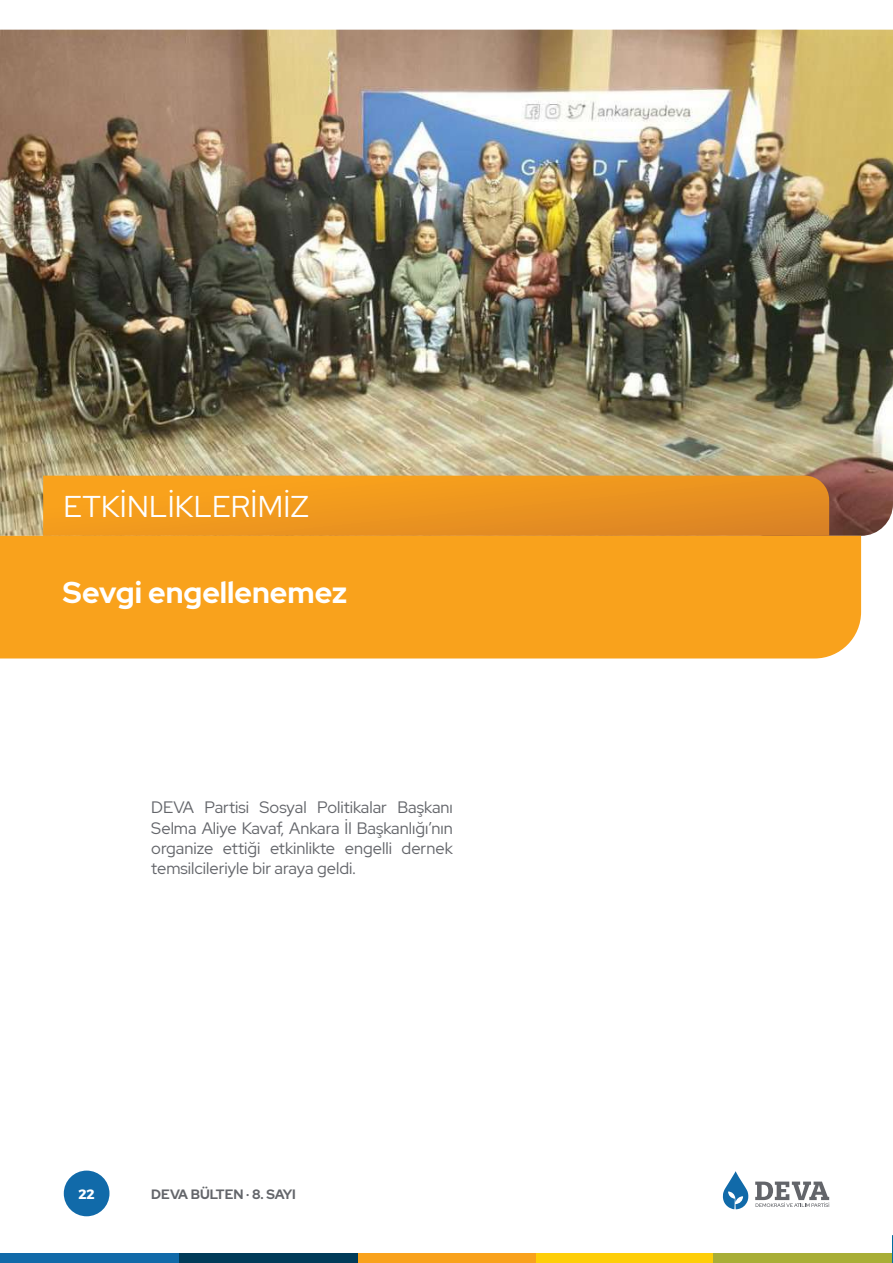
<style>
.page{position:relative;width:893px;height:1263px;background:#fff}
.page>*{position:absolute;margin:0;border:0;box-sizing:border-box;transform-origin:0 0}
.t1{font:700 30px "Red Hat Display";color:#fff}
.t2{font:30px "Red Hat Display";letter-spacing:.01em;color:#fff}
.t3{font:16.5px/20.2px "Red Hat Display";color:#63656a;text-align:justify}
.t4{font:700 13.5px "Red Hat Display";color:#63656a}
.t5{font:700 13.5px "Montserrat";color:#fff}
</style>
<div class="page">
<div style="left:64px;top:1170px;width:45px;height:46px;background:#116aa9;border-radius:50%"></div>
<svg style="left:723px;top:1171px;width:25px;height:38px"></svg>
<svg style="left:755px;top:1181px;width:75px;height:26px"></svg>
<div style="left:0;top:1253px;width:179px;height:10px;background:#116aa9"></div>
<div style="left:179px;top:1253px;width:179px;height:10px;background:#013b59"></div>
<div style="left:358px;top:1253px;width:179px;height:10px;background:#f9a21c"></div>
<div style="left:536px;top:1253px;width:180px;height:10px;background:#fece08"></div>
<div style="left:714px;top:1253px;width:179px;height:10px;background:#a8ae37"></div>
<img style="left:892px;top:0;width:1px;height:1263px">
<img style="left:0;top:30px;width:893px;height:506px">
<div style="left:0;top:536px;width:861px;height:122px;background:#f9a21c"></div>
<svg style="left:43px;top:476px;width:786px;height:60px;background:#ec951f"></svg>
<h1 class="t2" style="left:64px;top:487px;width:247px">ETKİNLİKLERİMİZ</h1>
<h1 class="t1" style="left:63px;top:573px;width:286px">Sevgi engellenemez</h1>
<p class="t3" style="left:151px;top:797px;width:303px">DEVA Partisi Sosyal Politikalar Başkanı Selma Aliye Kavaf, Ankara İl Başkanlığı’nın organize ettiği etkinlikte engelli dernek temsilcileriyle bir araya geldi.</p>
<p class="t5" style="left:78px;top:1183px;width:18px">22</p>
<p class="t4" style="left:151px;top:1186px;width:146px">DEVA BÜLTEN . 8. SAYI</p>
</div>
